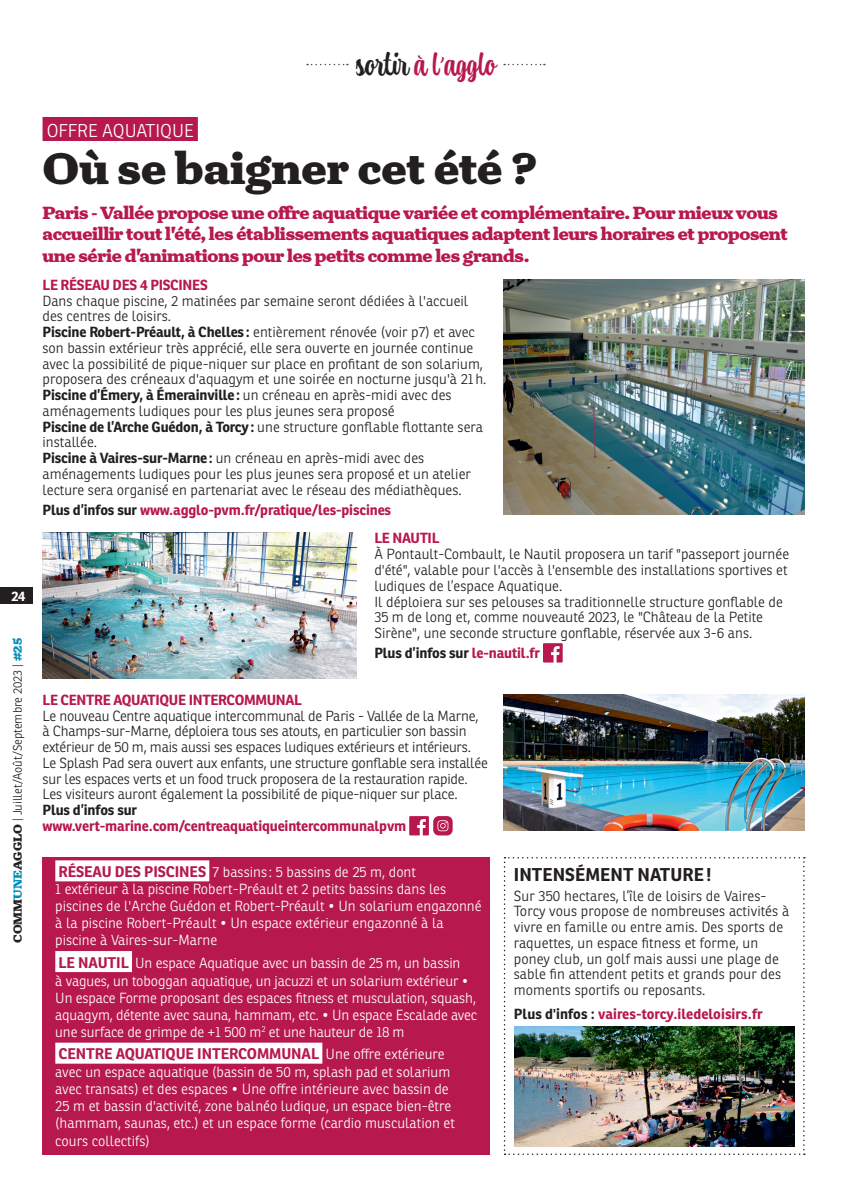
<style>
.page{position:relative;width:851px;height:1191px;background:#fff}
.page>*{position:absolute;margin:0;border:0;box-sizing:border-box;transform-origin:0 0}
.t1{font:900 45px "Turnip";color:#231f20}
.t2{font:30.75px "Atocha";color:#b7184e}
.t3{font:900 18px/21.6px "Turnip";letter-spacing:-.02em;color:#b7184e}
.t4{font:700 18px "Ronnia";letter-spacing:.005em;color:#231f20}
.t5{font:300 18px "Ronnia";color:#fff}
.t6{font:700 15px "Ronnia";letter-spacing:-.005em;color:#b7184e}
.t7{font:300 14.25px/15.8px "Ronnia";color:#231f20}
.t8{font:300 14.25px/17.1px "Ronnia";color:#fff}
.t9{font:700 14.25px "Ronnia";letter-spacing:-.01em;color:#b7184e}
.t10{font:700 14.25px "Ronnia";letter-spacing:-.01em;color:#231f20}
.t11{font:700 13.5px "Ronnia";color:#fff}
.t12{font:300 12px "Ronnia";color:#231f20}
.s1{font-family:"Turnip";font-weight:900}
.s2{font-family:"Turnip";font-weight:900;color:#0090b9}
.s3{color:#231f20}
.s4{font-weight:700}
.s5{color:#b7184e}
.s6{font-weight:700;font-size:15px;color:#b7184e}
.s7{font-weight:300;font-size:14.25px;color:#fff}
</style>
<div class="page">
<div style="left:43px;top:117px;width:155px;height:24px;background:#b7184e"></div>
<img style="left:503px;top:279px;width:301px;height:235px">
<img style="left:503px;top:694px;width:301px;height:136px">
<svg style="left:503px;top:857px;width:301px;height:298px"></svg>
<svg style="left:307px;top:64px;width:41px;height:1px"></svg>
<svg style="left:504px;top:64px;width:41px;height:1px"></svg>
<svg style="left:409px;top:816px;width:43px;height:19px"></svg>
<img style="left:43px;top:533px;width:313px;height:145px">
<svg style="left:543px;top:643px;width:19px;height:19px"></svg>
<div style="left:43px;top:857px;width:447px;height:298px;background:#b7184e"></div>
<div style="left:55px;top:860px;width:154px;height:21px;background:#fff"></div>
<div style="left:55px;top:951px;width:77px;height:21px;background:#fff"></div>
<div style="left:55px;top:1042px;width:267px;height:21px;background:#fff"></div>
<img style="left:514px;top:1026px;width:280px;height:120px">
<div style="left:0;top:587px;width:33px;height:17px;background:#231f20"></div>
<p class="t11" style="left:11px;top:587px;width:16px">24</p>
<p class="t12" style="left:10px;top:943px;width:307px;rotate:-90deg"><span class="s1">COMM</span><span class="s2">UNE</span><span class="s1">AGGLO</span> | Juillet/Août/Septembre 2023 | <span class="s2">#25</span></p>
<p class="t5" style="left:47px;top:119px;width:148px">OFFRE AQUATIQUE</p>
<h2 class="t2" style="left:355px;top:43px;width:141px"><span class="s3">sortir</span> à l'agglo</h2>
<h1 class="t1" style="left:43px;top:139px;width:496px">Où se baigner cet été ?</h1>
<p class="t3" style="left:43px;top:202px;width:746px">Paris - Vallée propose une offre aquatique variée et complémentaire. Pour mieux vous accueillir tout l'été, les établissements aquatiques adaptent leurs horaires et proposent une série d'animations pour les petits comme les grands.</p>
<p class="t9" style="left:43px;top:276px;width:167px">LE RÉSEAU DES 4 PISCINES</p>
<p class="t7" style="left:43px;top:293px;width:445px">Dans chaque piscine, 2 matinées par semaine seront dédiées à l'accueil des centres de loisirs.<br><span class="s4">Piscine Robert-Préault, à Chelles:</span> entièrement rénovée (voir p7) et avec son bassin extérieur très apprécié, elle sera ouverte en journée continue avec la possibilité de pique-niquer sur place en profitant de son solarium, proposera des créneaux d'aquagym et une soirée en nocturne jusqu'à 21h.<br><span class="s4">Piscine d’Émery, à Émerainville:</span> un créneau en après-midi avec des aménagements ludiques pour les plus jeunes sera proposé<br><span class="s4">Piscine de l’Arche Guédon, à Torcy:</span> une structure gonflable flottante sera installée.<br><span class="s4">Piscine à Vaires-sur-Marne:</span> un créneau en après-midi avec des aménagements ludiques pour les plus jeunes sera proposé et un atelier lecture sera organisé en partenariat avec le réseau des médiathèques.</p>
<p class="t9" style="left:43px;top:500px;width:350px"><span class="s3">Plus d’infos sur</span> www.agglo-pvm.fr/pratique/les-piscines</p>
<p class="t9" style="left:374px;top:529px;width:67px">LE NAUTIL</p>
<p class="t7" style="left:374px;top:546px;width:416px">À Pontault-Combault, le Nautil proposera un tarif "passeport journée d'été", valable pour l'accès à l'ensemble des installations sportives et ludiques de l’espace Aquatique.<br>Il déploiera sur ses pelouses sa traditionnelle structure gonflable de 35 m de long et, comme nouveauté 2023, le "Château de la Petite Sirène", une seconde structure gonflable, réservée aux 3-6 ans.</p>
<p class="t10" style="left:374px;top:644px;width:167px">Plus d’infos sur <span class="s5">le-nautil.fr</span></p>
<p class="t9" style="left:43px;top:690px;width:261px">LE CENTRE AQUATIQUE INTERCOMMUNAL</p>
<p class="t7" style="left:43px;top:707px;width:446px">Le nouveau Centre aquatique intercommunal de Paris - Vallée de la Marne, à Champs-sur-Marne, déploiera tous ses atouts, en particulier son bassin extérieur de 50 m, mais aussi ses espaces ludiques extérieurs et intérieurs.<br>Le Splash Pad sera ouvert aux enfants, une structure gonflable sera installée sur les espaces verts et un food truck proposera de la restauration rapide.<br>Les visiteurs auront également la possibilité de pique-niquer sur place.</p>
<p class="t10" style="left:43px;top:801px;width:96px">Plus d’infos sur</p>
<p class="t9" style="left:43px;top:816px;width:365px">www.vert-marine.com/centreaquatiqueintercommunalpvm</p>
<p class="t8" style="left:55px;top:863px;width:428px"><span class="s6">RÉSEAU DES PISCINES</span> 7 bassins : 5 bassins de 25 m, dont<br>1 extérieur à la piscine Robert-Préault et 2 petits bassins dans les piscines de l'Arche Guédon et Robert-Préault • Un solarium engazonné à la piscine Robert-Préault • Un espace extérieur engazonné à la piscine à Vaires-sur-Marne</p>
<p class="t8" style="left:55px;top:953px;width:423px"><span class="s6">LE NAUTIL</span> Un espace Aquatique avec un bassin de 25 m, un bassin<br>à vagues, un toboggan aquatique, un jacuzzi et un solarium extérieur • Un espace Forme proposant des espaces fitness et musculation, squash, aquagym, détente avec sauna, hammam, etc. • Un espace Escalade avec une surface de grimpe de +1 500 m<sup>2</sup> et une hauteur de 18 m</p>
<p class="t6" style="left:59px;top:1044px;width:387px">CENTRE AQUATIQUE INTERCOMMUNAL <span class="s7">Une offre extérieure</span></p>
<p class="t8" style="left:55px;top:1063px;width:401px">avec un espace aquatique (bassin de 50 m, splash pad et solarium avec transats) et des espaces • Une offre intérieure avec bassin de 25 m et bassin d'activité, zone balnéo ludique, un espace bien-être (hammam, saunas, etc.) et un espace forme (cardio musculation et cours collectifs)</p>
<p class="t4" style="left:513px;top:862px;width:199px">INTENSÉMENT NATURE!</p>
<p class="t7" style="left:513px;top:887px;width:277px">Sur 350 hectares, l’île de loisirs de Vaires-Torcy vous propose de nombreuses activités à vivre en famille ou entre amis. Des sports de raquettes, un espace fitness et forme, un poney club, un golf mais aussi une plage de sable fin attendent petits et grands pour des moments sportifs ou reposants.</p>
<p class="t9" style="left:513px;top:1005px;width:250px"><span class="s3">Plus d'infos :</span> vaires-torcy.iledeloisirs.fr</p>
</div>
